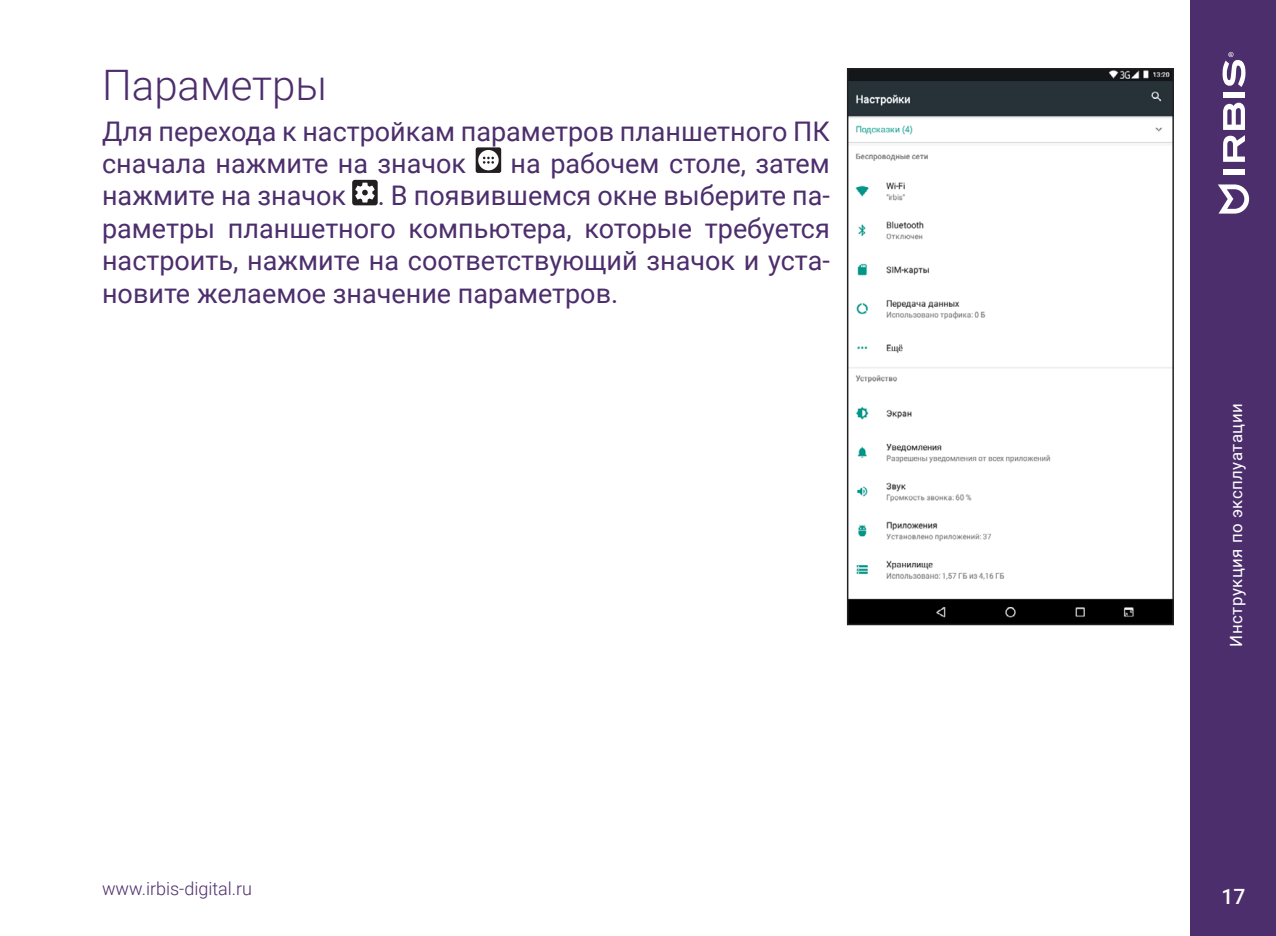
<style>
.page{position:relative;width:1276px;height:936px;background:#fff}
.page>*{position:absolute;margin:0;border:0;box-sizing:border-box;transform-origin:0 0}
.t1{font:300 42px "Roboto";color:#4d2e6d}
.Основной{font:27px/32.4px "Roboto";color:#4d2e6d}
.t2{font:500 21px "Roboto";color:#fff}
.t3{font:300 18px "Roboto";color:#4d2e6d}
.t4{font:16.8px "Roboto";letter-spacing:.03em;color:#fff}
</style>
<div class="page">
<div style="left:1191px;top:0;width:85px;height:935px;background:#4d2e6d"></div>
<svg style="left:1218px;top:184px;width:31px;height:29px"></svg>
<svg style="left:1223px;top:102px;width:22px;height:60px"></svg>
<div style="left:1223px;top:169px;width:22px;height:5px;background:#fff"></div>
<div style="left:1223px;top:92px;width:22px;height:5px;background:#fff"></div>
<svg style="left:1222px;top:52px;width:24px;height:35px"></svg>
<svg style="left:476px;top:147px;width:25px;height:26px"></svg>
<div style="left:478px;top:150px;width:20px;height:20px;background:#fff;border-radius:50%"></div>
<svg style="left:483px;top:157px;width:11px;height:7px"></svg>
<svg style="left:352px;top:180px;width:26px;height:25px"></svg>
<img style="left:850px;top:71px;width:321px;height:551px">
<div style="left:847px;top:68px;width:327px;height:557px;border:2px solid #231f20"></div>
<h1 class="t1" style="left:102px;top:55px;width:226px">Параметры</h1>
<p class="Основной" style="left:102px;top:114px;width:729px">Для перехода к настройкам параметров планшетного ПК сначала нажмите на значок</p>
<p class="Основной" style="left:102px;top:146px;width:729px;text-align:justify;text-indent:408px">на рабочем столе, затем нажмите на значок . В появившемся окне выберите па&shy;раметры планшетного компьютера, которые требуется настроить, нажмите на соответствующий значок и уста&shy;новите желаемое значение параметров.</p>
<p class="t3" style="left:102px;top:876px;width:152px">www.irbis-digital.ru</p>
<p class="t4" style="left:1224px;top:646px;width:245px;rotate:-90deg">Инструкция по эксплуатации</p>
<p class="t2" style="left:1221px;top:882px;width:25px">17</p>
</div>
